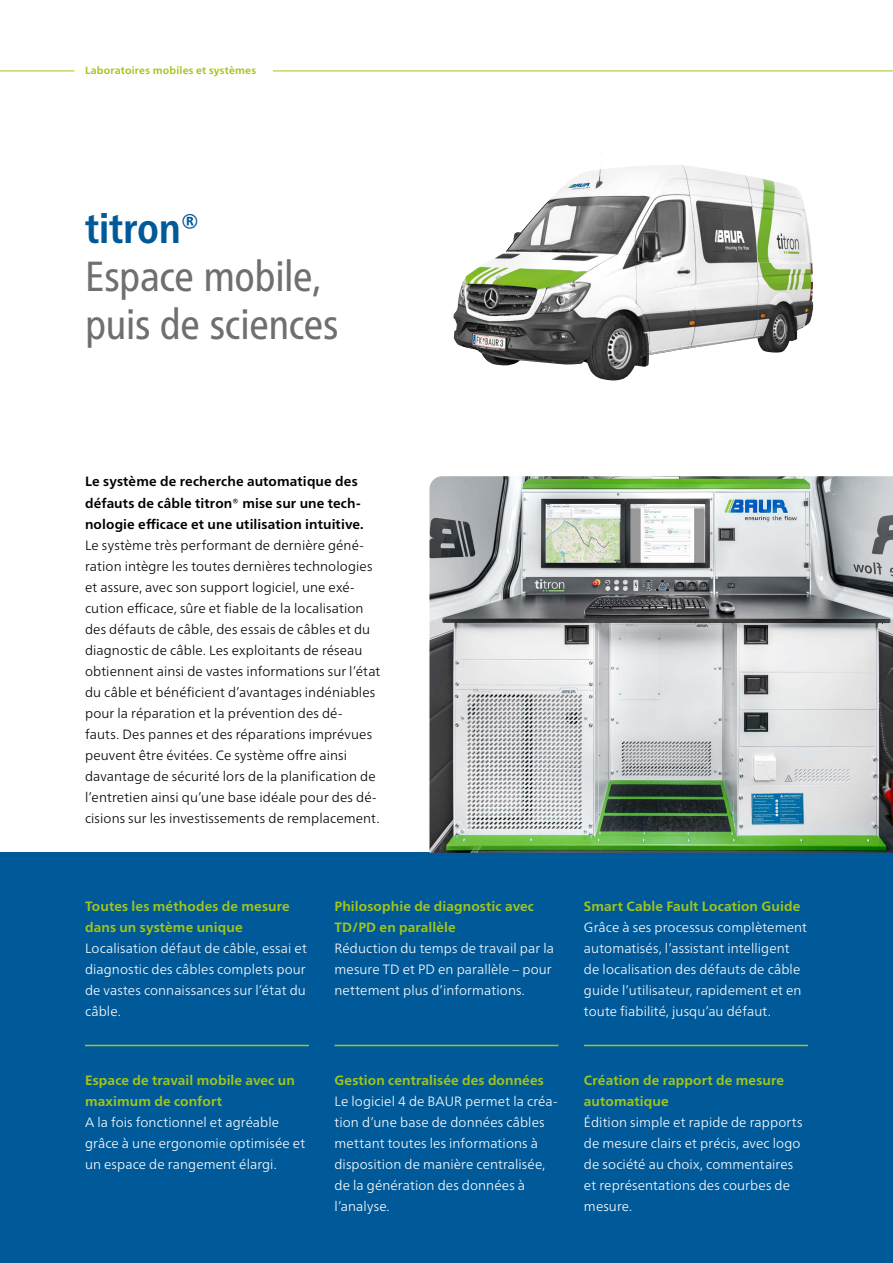
<style>
.page{position:relative;width:893px;height:1263px;background:#fff}
.page>*{position:absolute;margin:0;border:0;box-sizing:border-box;transform-origin:0 0}
.t1{font:condensed 42px/48px "Frutiger Neue LTW1 G";letter-spacing:-.015em;color:#706f6f}
.t2{font:700 condensed 42px "Frutiger Neue LTW1 G";letter-spacing:-.005em;color:#005a9a}
.t3{font:300 13.5px/21px "Frutiger Neue LTW1 G";letter-spacing:.01em;color:#fff}
.t4{font:300 13.5px/21px "Frutiger Neue LTW1 G";letter-spacing:.01em;color:#000}
.t5{font:700 13.5px/21px "Frutiger Neue LTW1 G";letter-spacing:.01em;color:#a2c617}
.t6{font:700 13.5px/21px "Frutiger Neue LTW1 G";letter-spacing:.01em;color:#000}
.t7{font:700 10.5px "Frutiger Neue LTW1 G";letter-spacing:.02em;color:#a2c617}
</style>
<div class="page">
<svg style="left:273px;top:70px;width:620px;height:2px"></svg>
<hr style="left:0;top:71px;width:74px;height:1px;background:#a2c617">
<div style="left:0;top:853px;width:893px;height:410px;background:#005a9a"></div>
<img style="left:429px;top:476px;width:464px;height:377px">
<img style="left:453px;top:152px;width:315px;height:229px">
<hr style="left:85px;top:1045px;width:224px;height:1px;background:#a2c617">
<hr style="left:334px;top:1045px;width:224px;height:1px;background:#a2c617">
<hr style="left:584px;top:1045px;width:224px;height:1px;background:#a2c617">
<p class="t7" style="left:85px;top:63px;width:173px">Laboratoires mobiles et systèmes</p>
<h1 class="t2" style="left:85px;top:197px;width:117px">titron®</h1>
<h1 class="t1" style="left:85px;top:249px;width:255px">Espace mobile, puis de sciences</h1>
<p class="t6" style="left:85px;top:470px;width:280px">Le système de recherche automatique des défauts de câble titron® mise sur une tech&shy;nologie efficace et une utilisation intuitive.</p>
<p class="t4" style="left:85px;top:533px;width:297px">Le système très performant de dernière géné&shy;ration intègre les toutes dernières technologies et assure, avec son support logiciel, une exé&shy;cution efficace, sûre et fiable de la localisation des défauts de câble, des essais de câbles et du diagnostic de câble. Les exploitants de réseau obtiennent ainsi de vastes informations sur l’état du câble et bénéficient d’avantages indéniables pour la réparation et la prévention des dé-<br>fauts. Des pannes et des réparations imprévues peuvent être évitées. Ce système offre ainsi davantage de sécurité lors de la planification de l’entretien ainsi qu’une base idéale pour des dé&shy;cisions sur les investissements de remplacement.</p>
<p class="t5" style="left:85px;top:895px;width:206px">Toutes les méthodes de mesure dans un système unique</p>
<p class="t3" style="left:85px;top:937px;width:223px;text-align:justify">Localisation défaut de câble, essai et diagnostic des câbles complets pour de vastes connaissances sur l’état du câble.</p>
<p class="t5" style="left:85px;top:1069px;width:211px">Espace de travail mobile avec un maximum de confort</p>
<p class="t3" style="left:85px;top:1111px;width:222px">A la fois fonctionnel et agréable grâce à une ergonomie optimisée et un espace de rangement élargi.</p>
<p class="t5" style="left:334px;top:895px;width:201px">Philosophie de diagnostic avec<br>TD/PD en parallèle</p>
<p class="t3" style="left:334px;top:937px;width:221px">Réduction du temps de travail par la mesure TD et PD en parallèle – pour nettement plus d’informations.</p>
<p class="t5" style="left:334px;top:1069px;width:211px">Gestion centralisée des données</p>
<p class="t3" style="left:334px;top:1090px;width:225px">Le logiciel 4 de BAUR permet la créa&shy;tion d’une base de données câbles mettant toutes les informations à disposition de manière centralisée, de la génération des données à l’analyse.</p>
<p class="t5" style="left:584px;top:895px;width:218px">Smart Cable Fault Location Guide</p>
<p class="t3" style="left:584px;top:916px;width:225px">Grâce à ses processus complètement automatisés, l’assistant intelligent de localisation des défauts de câble guide l’utilisateur, rapidement et en toute fiabilité, jusqu’au défaut.</p>
<p class="t5" style="left:584px;top:1069px;width:202px">Création de rapport de mesure automatique</p>
<p class="t3" style="left:584px;top:1111px;width:220px">Édition simple et rapide de rapports de mesure clairs et précis, avec logo de société au choix, commentaires et représentations des courbes de mesure.</p>
</div>
